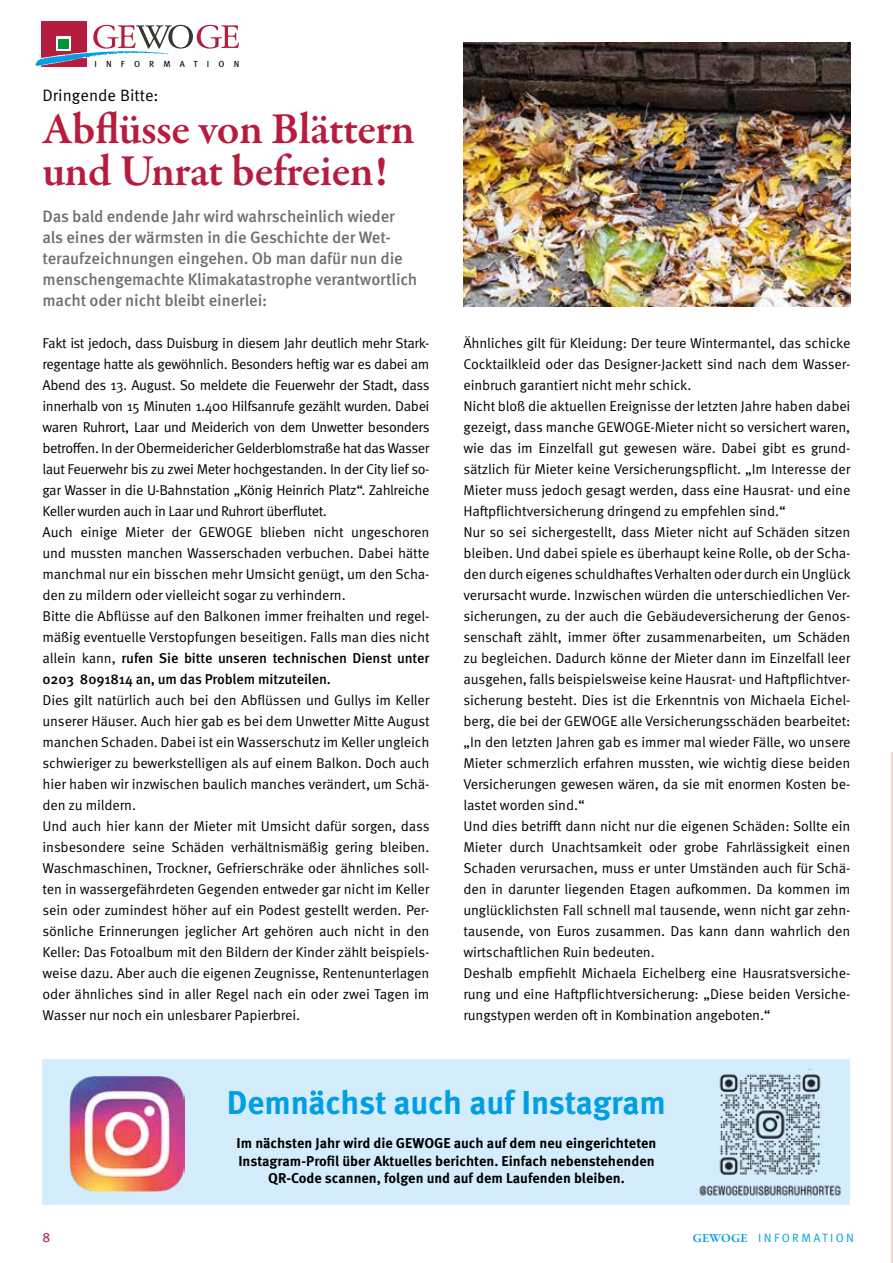
<style>
.page{position:relative;width:893px;height:1263px;background:#fff}
.page>*{position:absolute;margin:0;border:0;box-sizing:border-box;transform-origin:0 0}
.t1{font:600 45px/42px "Garamond Premr Pro";letter-spacing:-.015em;color:#b61c3e}
.t2{font:700 33px "Meta Pro";letter-spacing:-.005em;color:#009ee3}
.t3{font:500 16.5px/21px "Meta Pro";letter-spacing:-.01em;color:#6f6f6e}
.t4{font:16.5px "Meta Pro Norm";color:#000}
.t5{font:14.25px/21px "Meta Pro Norm";letter-spacing:-.01em;color:#000}
.t6{font:14.25px/21px "Meta Pro Norm";letter-spacing:-.03em;color:#000}
.t7{font:700 14.25px/17.1px "Meta Pro";color:#000;text-align:center}
.t8{font:500 14.25px/21px "Meta Pro";letter-spacing:-.01em;color:#000}
.t9{font:13.5px "Meta Pro";color:#b61c3e}
.t10{font:12px "Meta Pro Norm";letter-spacing:.2em;color:#009ee3}
.t11{font:8.85px "Meta Pro";letter-spacing:1.04em;color:#000}
.s1{font-family:"Meta Pro Norm";font-weight:400}
.s2{font-family:"Garamond Premr Pro";font-weight:600;font-size:12.45px}
</style>
<div class="page">
<div style="left:43px;top:1058px;width:807px;height:146px;background:#d4edfc"></div>
<hr style="left:892px;top:753px;width:1px;height:510px;background:#efd5d3">
<div style="left:41px;top:21px;width:46px;height:46px;background:#b61c3e"></div>
<svg style="left:56px;top:37px;width:15px;height:12px"></svg>
<div style="left:59px;top:39px;width:10px;height:10px;background:#009635"></div>
<img style="left:35px;top:49px;width:134px;height:17px">
<svg style="left:93px;top:25px;width:146px;height:24px"></svg>
<img style="left:699px;top:1069px;width:142px;height:127px">
<img style="left:69px;top:1076px;width:116px;height:116px">
<img style="left:463px;top:43px;width:387px;height:263px">
<p class="t11" style="left:94px;top:57px;width:146px">INFORMATION</p>
<p class="t4" style="left:43px;top:82px;width:118px">Dringende Bitte:</p>
<h1 class="t1" style="left:43px;top:108px;width:374px">Abflüsse von Blättern und Unrat befreien!</h1>
<p class="t3" style="left:43px;top:205px;width:376px">Das bald endende Jahr wird wahrscheinlich wieder als eines der wärmsten in die Geschichte der Wet&shy;teraufzeichnungen eingehen. Ob man dafür nun die menschengemachte Klimakatastrophe verantwortlich macht oder nicht bleibt einerlei:</p>
<p class="t6" style="left:43px;top:332px;width:389px">Fakt ist jedoch, dass Duisburg in diesem Jahr deutlich mehr Stark&shy;regentage hatte als gewöhnlich. Besonders heftig war es dabei am Abend des 13. August. So meldete die Feuerwehr der Stadt, dass innerhalb von 15 Minuten 1.400 Hilfsanrufe gezählt wurden. Dabei waren Ruhrort, Laar und Meiderich von dem Unwetter besonders betroffen. In der Obermeidericher Gelderblomstraße hat das Wasser laut Feuerwehr bis zu zwei Meter hochgestanden. In der City lief so&shy;gar Wasser in die U-Bahnstation „König Heinrich Platz“. Zahlreiche Keller wurden auch in Laar und Ruhrort überflutet.<br>Auch einige Mieter der GEWOGE blieben nicht ungeschoren und mussten manchen Wasserschaden verbuchen. Dabei hätte manchmal nur ein bisschen mehr Umsicht genügt, um den Scha&shy;den zu mildern oder vielleicht sogar zu verhindern.<br>Bitte die Abflüsse auf den Balkonen immer freihalten und regel&shy;mäßig eventuelle Verstopfungen beseitigen. Falls man dies nicht</p>
<p class="t8" style="left:43px;top:647px;width:388px"><span class="s1">allein kann,</span> rufen Sie bitte unseren technischen Dienst unter<br>0203 8091814 an, um das Problem mitzuteilen.</p>
<p class="t5" style="left:43px;top:689px;width:389px">Dies gilt natürlich auch bei den Abflüssen und Gullys im Keller unserer Häuser. Auch hier gab es bei dem Unwetter Mitte August manchen Schaden. Dabei ist ein Wasserschutz im Keller ungleich schwieriger zu bewerkstelligen als auf einem Balkon. Doch auch hier haben wir inzwischen baulich manches verändert, um Schä&shy;den zu mildern.<br>Und auch hier kann der Mieter mit Umsicht dafür sorgen, dass insbesondere seine Schäden verhältnismäßig gering bleiben.<br>Waschmaschinen, Trockner, Gefrierschräke oder ähnliches soll&shy;ten in wassergefährdeten Gegenden entweder gar nicht im Keller sein oder zumindest höher auf ein Podest gestellt werden. Per&shy;sönliche Erinnerungen jeglicher Art gehören auch nicht in den Keller: Das Fotoalbum mit den Bildern der Kinder zählt beispiels&shy;weise dazu. Aber auch die eigenen Zeugnisse, Rentenunterlagen oder ähnliches sind in aller Regel nach ein oder zwei Tagen im Wasser nur noch ein unlesbarer Papierbrei.</p>
<p class="t5" style="left:463px;top:332px;width:389px">Ähnliches gilt für Kleidung: Der teure Wintermantel, das schicke Cocktailkleid oder das Designer-Jackett sind nach dem Wasser&shy;einbruch garantiert nicht mehr schick.<br>Nicht bloß die aktuellen Ereignisse der letzten Jahre haben dabei gezeigt, dass manche GEWOGE-Mieter nicht so versichert waren, wie das im Einzelfall gut gewesen wäre. Dabei gibt es grund&shy;sätzlich für Mieter keine Versicherungspflicht. „Im Interesse der Mieter muss jedoch gesagt werden, dass eine Hausrat- und eine Haftpflichtversicherung dringend zu empfehlen sind.“<br>Nur so sei sichergestellt, dass Mieter nicht auf Schäden sitzen bleiben. Und dabei spiele es überhaupt keine Rolle, ob der Scha&shy;den durch eigenes schuldhaftes Verhalten oder durch ein Unglück verursacht wurde. Inzwischen würden die unterschiedlichen Ver&shy;sicherungen, zu der auch die Gebäudeversicherung der Genos&shy;senschaft zählt, immer öfter zusammenarbeiten, um Schäden zu begleichen. Dadurch könne der Mieter dann im Einzelfall leer ausgehen, falls beispielsweise keine Hausrat- und Haftpflichtver&shy;sicherung besteht. Dies ist die Erkenntnis von Michaela Eichel&shy;berg, die bei der GEWOGE alle Versicherungsschäden bearbeitet: „In den letzten Jahren gab es immer mal wieder Fälle, wo unsere Mieter schmerzlich erfahren mussten, wie wichtig diese beiden Versicherungen gewesen wären, da sie mit enormen Kosten be&shy;lastet worden sind.“<br>Und dies betrifft dann nicht nur die eigenen Schäden: Sollte ein Mieter durch Unachtsamkeit oder grobe Fahrlässigkeit einen Schaden verursachen, muss er unter Umständen auch für Schä&shy;den in darunter liegenden Etagen aufkommen. Da kommen im unglücklichsten Fall schnell mal tausende, wenn nicht gar zehn&shy;tausende, von Euros zusammen. Das kann dann wahrlich den wirtschaftlichen Ruin bedeuten.<br>Deshalb empfiehlt Michaela Eichelberg eine Hausratsversiche&shy;rung und eine Haftpflichtversicherung: „Diese beiden Versiche&shy;rungstypen werden oft in Kombination angeboten.“</p>
<p class="t9" style="left:43px;top:1226px;width:9px">8</p>
<h2 class="t2" style="left:227px;top:1077px;width:441px">Demnächst auch auf Instagram</h2>
<p class="t7" style="left:237px;top:1134px;width:421px">Im nächsten Jahr wird die GEWOGE auch auf dem neu eingerichteten<br>Instagram-Profil über Aktuelles berichten. Einfach nebenstehenden<br>QR-Code scannen, folgen und auf dem Laufenden bleiben.</p>
<p class="t10" style="left:693px;top:1228px;width:163px"><span class="s2">GEWOGE</span> INFORMATION</p>
</div>
